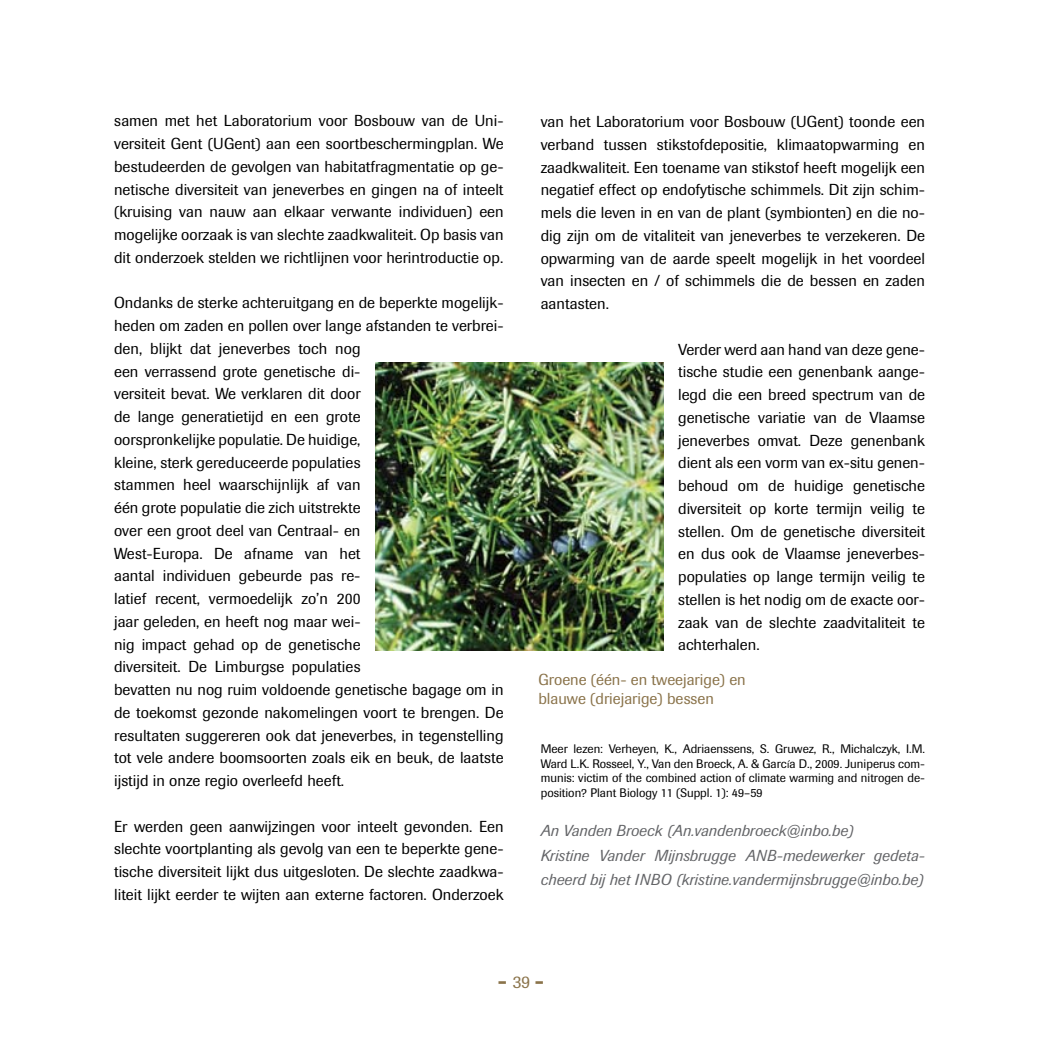
<style>
.page{position:relative;width:1042px;height:1042px;background:#fff}
.page>*{position:absolute;margin:0;border:0;box-sizing:border-box;transform-origin:0 0}
.t1{font:500 21px "Imago";color:#8a734a}
.t2{font:15.75px/22.8px "Imago";color:#000;text-align:justify}
.t3{font:italic 15.75px/24.5px "Imago";color:#636467}
.t4{font:15.75px/18.9px "Imago";color:#8a734a}
.t5{font:12.25px/14.7px "Imago";color:#000;text-align:justify}
.s1{font-family:"Legacy Sans Std"}
.s2{font-weight:400;font-size:17.5px}
</style>
<div class="page">
<img style="left:375px;top:363px;width:288px;height:287px">
<p class="t2" style="left:114px;top:109px;width:391px">samen met het Laboratorium voor Bosbouw van de Uni&shy;versiteit Gent (UGent) aan een soortbeschermingplan. We bestudeerden de gevolgen van habitatfragmentatie op ge&shy;netische diversiteit van jeneverbes en gingen na of inteelt (kruising van nauw aan elkaar verwante individuen) een mogelijke oorzaak is van slechte zaadkwaliteit. Op basis van dit onderzoek stelden we richtlijnen voor herintroductie op.</p>
<p class="t2" style="left:114px;top:291px;width:391px;text-align:left">Ondanks de sterke achteruitgang en de beperkte mogelijk&shy;heden om zaden en pollen over lange afstanden te verbrei&shy;den, blijkt dat jeneverbes toch nog<br>een verrassend grote genetische di-<br>versiteit bevat. We verklaren dit door<br>de lange generatietijd en een grote<br>oorspronkelijke populatie. De huidige,<br>kleine, sterk gereduceerde populaties<br>stammen heel waarschijnlijk af van<br>één grote populatie die zich uitstrekte<br>over een groot deel van Centraal- en<br>West-Europa. De afname van het<br>aantal individuen gebeurde pas re-<br>latief recent, vermoedelijk zo’n 200<br>jaar geleden, en heeft nog maar wei-<br>nig impact gehad op de genetische<br>diversiteit. De Limburgse populaties<br>bevatten nu nog ruim voldoende genetische bagage om in de toekomst gezonde nakomelingen voort te brengen. De resultaten suggereren ook dat jeneverbes, in tegenstelling tot vele andere boomsoorten zoals eik en beuk, de laatste ijstijd in onze regio overleefd heeft.</p>
<p class="t2" style="left:114px;top:815px;width:391px">Er werden geen aanwijzingen voor inteelt gevonden. Een slechte voortplanting als gevolg van een te beperkte gene&shy;tische diversiteit lijkt dus uitgesloten. De slechte zaadkwa&shy;liteit lijkt eerder te wijten aan externe factoren. Onderzoek</p>
<p class="t2" style="left:541px;top:110px;width:386px">van het Laboratorium voor Bosbouw (UGent) toonde een verband tussen stikstofdepositie, klimaatopwarming en zaadkwaliteit. Een toename van stikstof heeft mogelijk een negatief effect op endofytische schimmels. Dit zijn schim&shy;mels die leven in en van de plant (symbionten) en die no&shy;dig zijn om de vitaliteit van jeneverbes te verzekeren. De opwarming van de aarde speelt mogelijk in het voordeel van insecten en / of schimmels die de bessen en zaden aantasten.</p>
<p class="t2" style="left:678px;top:338px;width:248px">Verder werd aan hand van deze gene&shy;tische studie een genenbank aange&shy;legd die een breed spectrum van de genetische variatie van de Vlaamse jeneverbes omvat. Deze genenbank dient als een vorm van ex-situ genen&shy;behoud om de huidige genetische diversiteit op korte termijn veilig te stellen. Om de genetische diversiteit en dus ook de Vlaamse jeneverbes&shy;populaties op lange termijn veilig te stellen is het nodig om de exacte oor&shy;zaak van de slechte zaadvitaliteit te achterhalen.</p>
<p class="t4" style="left:538px;top:670px;width:209px">Groene (één- en tweejarige) en blauwe (driejarige) bessen</p>
<p class="t5" style="left:541px;top:741px;width:386px">Meer lezen: Verheyen, K., Adriaenssens, S. Gruwez, R., Michalczyk, I.M.<br>Ward L.K. Rosseel, Y., Van den Broeck, A. &amp; Garc<span class="s1">í</span>a D., 2009. Juniperus com&shy;munis: victim of the combined action of climate warming and nitrogen de&shy;position? Plant Biology 11 (Suppl. 1): 49–59</p>
<p class="t3" style="left:541px;top:818px;width:386px">An Vanden Broeck (An.vandenbroeck@inbo.be)<br>Kristine Vander Mijnsbrugge ANB-medewerker gedeta&shy;cheerd bij het INBO (kristine.vandermijnsbrugge@inbo.be)</p>
<h1 class="t1" style="left:498px;top:968px;width:48px">- <span class="s2">39</span> -</h1>
</div>
